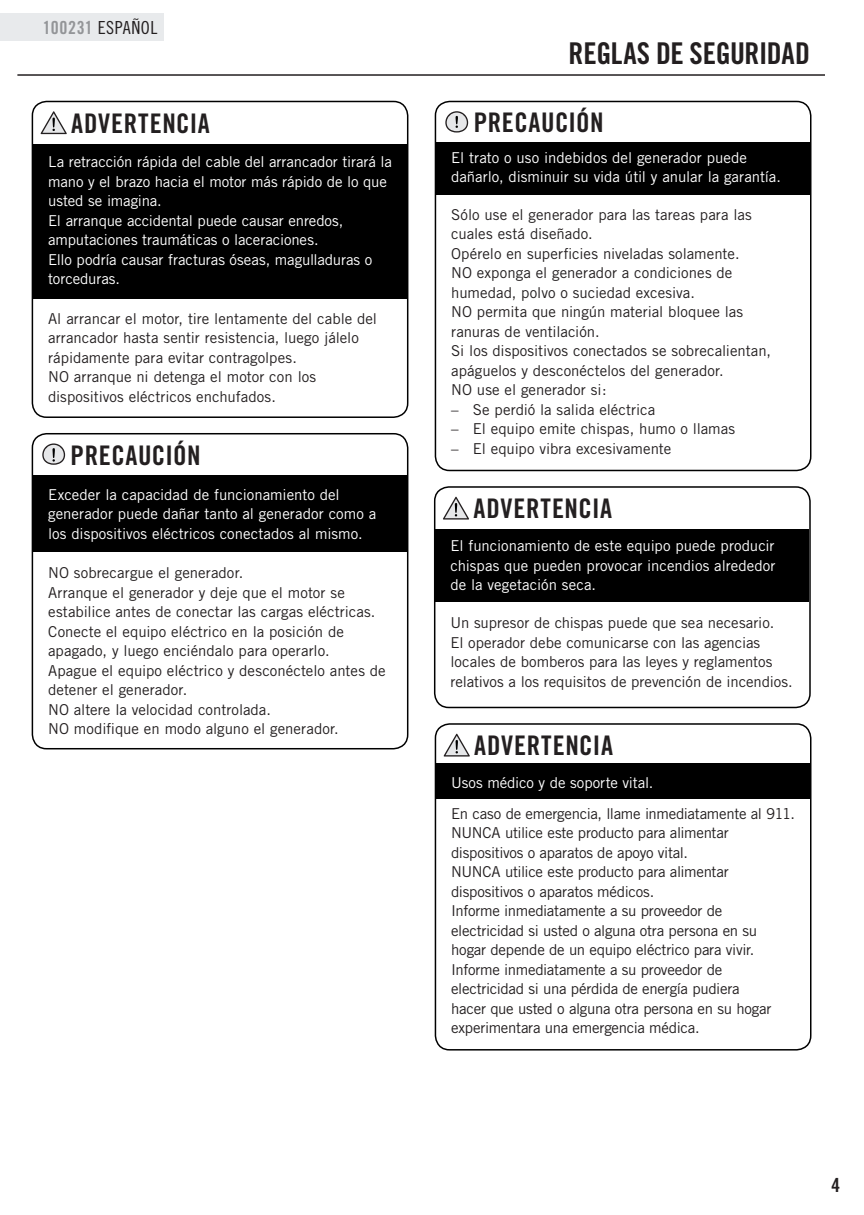
<style>
.page{position:relative;width:864px;height:1215px;background:#fff}
.page>*{position:absolute;margin:0;border:0;box-sizing:border-box;transform-origin:0 0}
.t1{font:30px "Trade Gothic Bold Cond Twenty";letter-spacing:-.01em;color:#231f20}
.t2{font:27px "Trade Gothic Bold Cond Twenty";letter-spacing:.025em;color:#231f20}
.t3{font:19.5px "Trade Gothic Bold Cond Twenty";color:#231f20}
.t4{font:18px "Trade Gothic Cond Eighteen";letter-spacing:.025em;color:#231f20}
.t5{font:15px/19.5px "Trade Gothic";letter-spacing:-.005em;color:#231f20}
.t6{font:15px/19.5px "Trade Gothic";letter-spacing:-.005em;color:#fff}
.s1{font-family:"Trade Gothic Bold Cond Twenty";color:#939598}
</style>
<div class="page">
<hr style="left:17px;top:74px;width:808px;height:2px;background:#231f20">
<div style="left:0;top:14px;width:164px;height:27px;background:#e8eaec"></div>
<div style="left:435px;top:101px;width:376px;height:370px;border:2px solid #000;border-radius:14px"></div>
<div style="left:436px;top:143px;width:374px;height:52px;background:#000"></div>
<svg style="left:445px;top:111px;width:23px;height:22px"></svg>
<div style="left:32px;top:101px;width:376px;height:317px;border:2px solid #000;border-radius:14px"></div>
<div style="left:33px;top:144px;width:374px;height:155px;background:#000"></div>
<svg style="left:41px;top:111px;width:26px;height:23px"></svg>
<div style="left:32px;top:433px;width:376px;height:316px;border:2px solid #000;border-radius:14px"></div>
<div style="left:33px;top:475px;width:374px;height:76px;background:#000"></div>
<svg style="left:42px;top:443px;width:23px;height:22px"></svg>
<div style="left:435px;top:723px;width:376px;height:328px;border:2px solid #000;border-radius:14px"></div>
<div style="left:436px;top:764px;width:374px;height:35px;background:#000"></div>
<svg style="left:444px;top:734px;width:26px;height:23px"></svg>
<div style="left:434px;top:486px;width:377px;height:222px;border:2px solid #000;border-radius:14px"></div>
<div style="left:435px;top:530px;width:374px;height:72px;background:#000"></div>
<svg style="left:443px;top:497px;width:26px;height:23px"></svg>
<p class="t4" style="left:43px;top:17px;width:116px"><span class="s1">100231</span> ESPAÑOL</p>
<h2 class="t2" style="left:71px;top:107px;width:140px">ADVERTENCIA</h2>
<p class="t6" style="left:48px;top:152px;width:345px">La retracción rápida del cable del arrancador tirará la mano y el brazo hacia el motor más rápido de lo que usted se imagina.<br>El arranque accidental puede causar enredos, amputaciones traumáticas o laceraciones.<br>Ello podría causar fracturas óseas, magulladuras o torceduras.</p>
<p class="t5" style="left:48px;top:309px;width:330px">Al arrancar el motor, tire lentamente del cable del arrancador hasta sentir resistencia, luego jálelo rápidamente para evitar contragolpes.<br>NO arranque ni detenga el motor con los dispositivos eléctricos enchufados.</p>
<h2 class="t2" style="left:71px;top:439px;width:131px">PRECAUCIÓN</h2>
<p class="t6" style="left:48px;top:484px;width:330px">Exceder la capacidad de funcionamiento del generador puede dañar tanto al generador como a los dispositivos eléctricos conectados al mismo.</p>
<p class="t5" style="left:48px;top:563px;width:339px">NO sobrecargue el generador.<br>Arranque el generador y deje que el motor se estabilice antes de conectar las cargas eléctricas.<br>Conecte el equipo eléctrico en la posición de apagado, y luego enciéndalo para operarlo.<br>Apague el equipo eléctrico y desconéctelo antes de detener el generador.<br>NO altere la velocidad controlada.<br>NO modifique en modo alguno el generador.</p>
<h1 class="t1" style="left:569px;top:35px;width:243px">REGLAS DE SEGURIDAD</h1>
<h2 class="t2" style="left:474px;top:106px;width:131px">PRECAUCIÓN</h2>
<p class="t6" style="left:451px;top:148px;width:331px">El trato o uso indebidos del generador puede dañarlo, disminuir su vida útil y anular la garantía.</p>
<p class="t5" style="left:451px;top:205px;width:321px">Sólo use el generador para las tareas para las cuales está diseñado.<br>Opérelo en superficies niveladas solamente.<br>NO exponga el generador a condiciones de humedad, polvo o suciedad excesiva.<br>NO permita que ningún material bloquee las ranuras de ventilación.<br>Si los dispositivos conectados se sobrecalientan, apáguelos y desconéctelos del generador.<br>NO use el generador si:</p>
<p class="t5" style="left:451px;top:400px;width:206px">– Se perdió la salida eléctrica</p>
<p class="t5" style="left:451px;top:419px;width:285px">– El equipo emite chispas, humo o llamas</p>
<p class="t5" style="left:451px;top:439px;width:222px">– El equipo vibra excesivamente</p>
<h2 class="t2" style="left:473px;top:492px;width:140px">ADVERTENCIA</h2>
<p class="t6" style="left:450px;top:536px;width:326px;text-align:justify">El funcionamiento de este equipo puede producir chispas que pueden provocar incendios alrededor de la vegetación seca.</p>
<p class="t5" style="left:450px;top:613px;width:344px">Un supresor de chispas puede que sea necesario.<br>El operador debe comunicarse con las agencias locales de bomberos para las leyes y reglamentos relativos a los requisitos de prevención de incendios.</p>
<h2 class="t2" style="left:474px;top:729px;width:140px">ADVERTENCIA</h2>
<p class="t6" style="left:451px;top:773px;width:204px">Usos médico y de soporte vital.</p>
<p class="t5" style="left:451px;top:804px;width:345px">En caso de emergencia, llame inmediatamente al 911.<br>NUNCA utilice este producto para alimentar dispositivos o aparatos de apoyo vital.<br>NUNCA utilice este producto para alimentar dispositivos o aparatos médicos.<br>Informe inmediatamente a su proveedor de electricidad si usted o alguna otra persona en su hogar depende de un equipo eléctrico para vivir.<br>Informe inmediatamente a su proveedor de electricidad si una pérdida de energía pudiera<br>hacer que usted o alguna otra persona en su hogar experimentara una emergencia médica.</p>
<h3 class="t3" style="left:831px;top:1173px;width:7px">4</h3>
</div>
